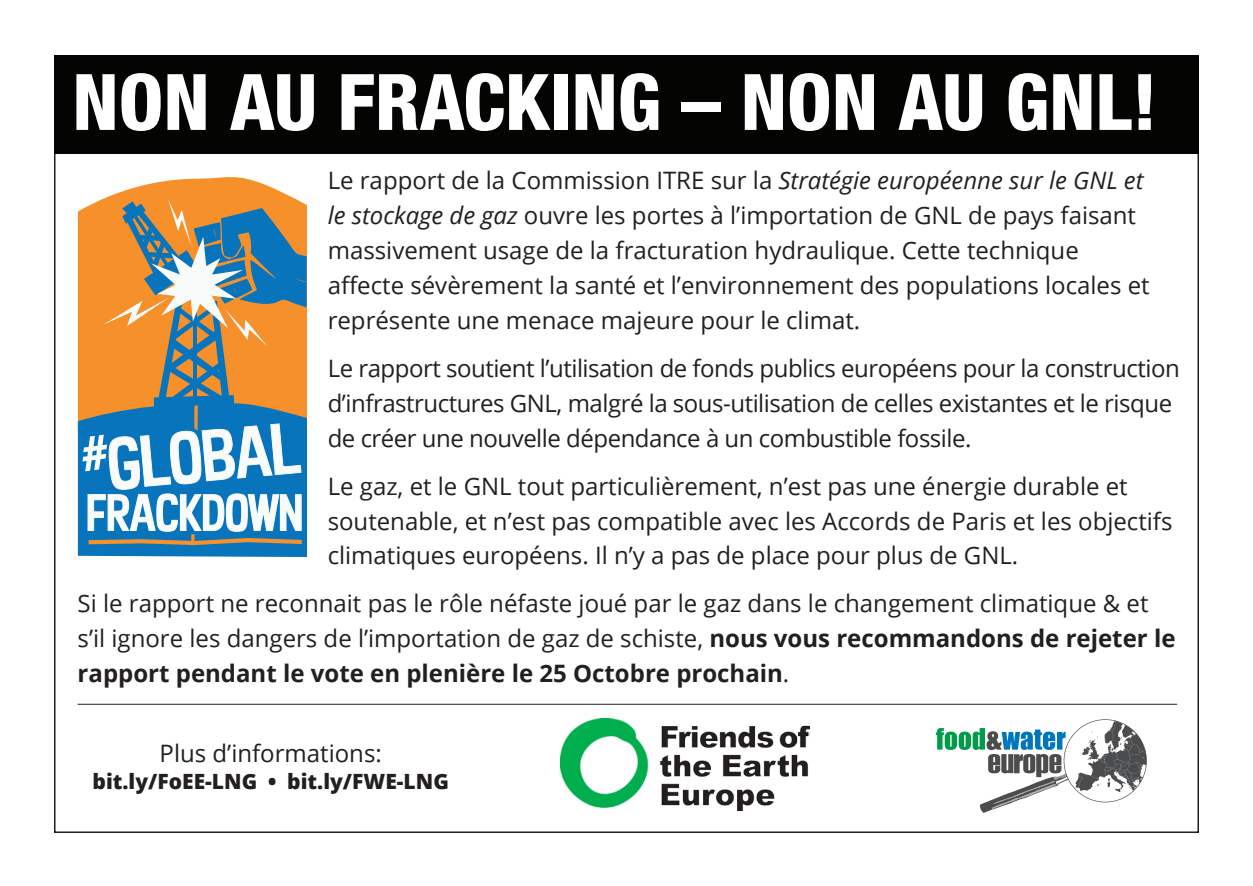
<style>
.page{position:relative;width:1253px;height:886px;background:#fff}
.page>*{position:absolute;margin:0;border:0;box-sizing:border-box;transform-origin:0 0}
.t1{font:800 condensed 78px "Helvetica Neue";color:#fff}
.t2{font:24px/34.8px "Open Sans";color:#231f20}
.t3{font:24px/34.8px "Open Sans";letter-spacing:-.02em;color:#231f20}
.t4{font:800 21px "Open Sans";color:#231f20}
.s1{font-style:italic}
.s2{font-weight:700}
</style>
<div class="page">
<div style="left:54px;top:55px;width:1144px;height:98px;background:#040503"></div>
<svg style="left:103px;top:177px;width:193px;height:22px;fill:#f6902a"></svg>
<svg style="left:78px;top:199px;width:229px;height:358px;background:#93978b"></svg>
<hr style="left:78px;top:703px;width:1099px;height:1px;background:#231f20">
<img style="left:560px;top:718px;width:249px;height:93px">
<svg style="left:936px;top:719px;width:211px;height:94px"></svg>
<h1 class="t1" style="left:72px;top:54px;width:1087px">NON AU FRACKING – NON AU GNL!</h1>
<p class="t2" style="left:328px;top:163px;width:823px">Le rapport de la Commission ITRE sur la <span class="s1">Stratégie européenne sur le GNL et le stockage de gaz</span> ouvre les portes à l’importation de GNL de pays faisant massivement usage de la fracturation hydraulique. Cette technique affecte sévèrement la santé et l’environnement des populations locales et représente une menace majeure pour le climat.</p>
<p class="t3" style="left:328px;top:350px;width:853px">Le rapport soutient l’utilisation de fonds publics européens pour la construction d’infrastructures GNL, malgré la sous-utilisation de celles existantes et le risque de créer une nouvelle dépendance à un combustible fossile.</p>
<p class="t2" style="left:328px;top:468px;width:846px">Le gaz, et le GNL tout particulièrement, n’est pas une énergie durable et soutenable, et n’est pas compatible avec les Accords de Paris et les objectifs climatiques européens. Il n’y a pas de place pour plus de GNL.</p>
<p class="t2" style="left:78px;top:585px;width:1099px">Si le rapport ne reconnait pas le rôle néfaste joué par le gaz dans le changement climatique &amp; et s’il ignore les dangers de l’importation de gaz de schiste, <span class="s2">nous vous recommandons de rejeter le rapport pendant le vote en plenière le 25 Octobre prochain</span>.</p>
<p class="t2" style="left:160px;top:735px;width:224px">Plus d’informations:</p>
<p class="t4" style="left:93px;top:766px;width:358px">bit.ly/FoEE-LNG • bit.ly/FWE-LNG</p>
</div>
